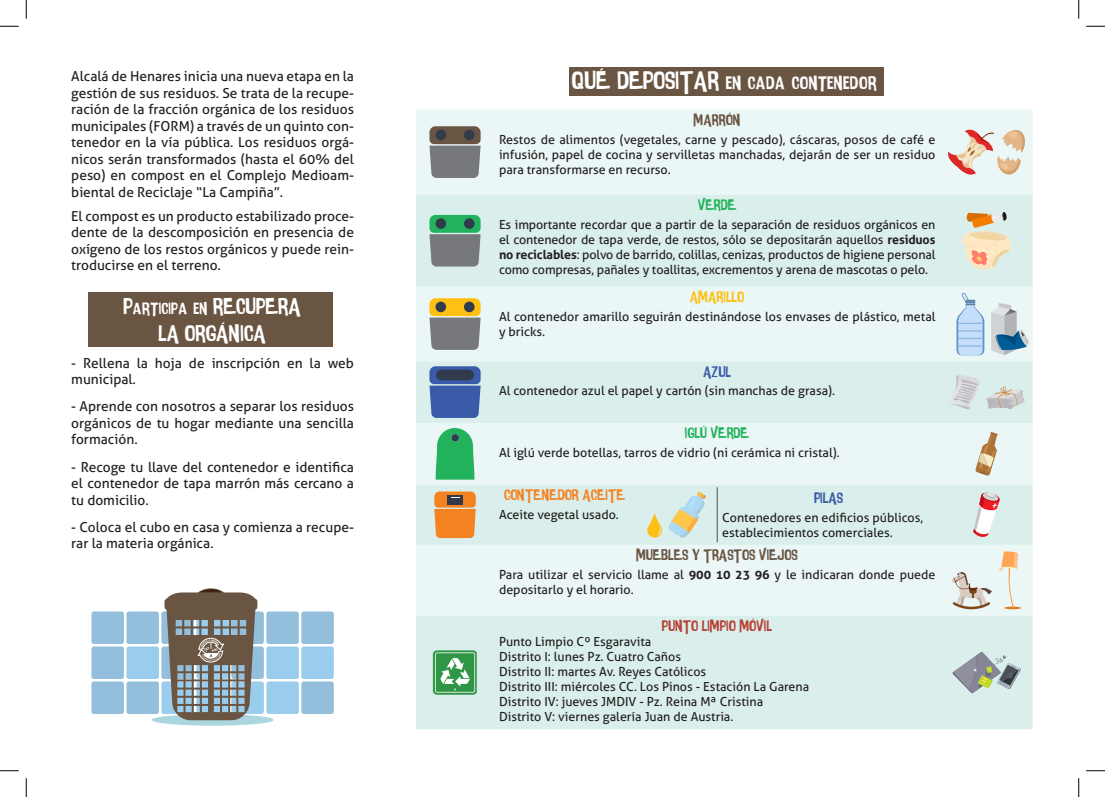
<style>
.page{position:relative;width:1105px;height:797px;background:#fff}
.page>*{position:absolute;margin:0;border:0;box-sizing:border-box;transform-origin:0 0}
.t1{font:25px "Intensa Fuente";color:#fff}
.t2{font:22.5px "Intensa Fuente";color:#fff}
.t3{font:15px "Intensa Fuente";color:#6a5542}
.t4{font:15px "Intensa Fuente";color:#f58220}
.t5{font:15px "Intensa Fuente";color:#b74137}
.t6{font:15px "Intensa Fuente";color:#23b25c}
.t7{font:15px "Intensa Fuente";color:#3a5ba9}
.t8{font:15px "Intensa Fuente";color:#fdc013}
.t9{font:13.75px/16.5px "Aller";color:#231f20;text-align:justify}
.t10{font:12.5px/15px "Aller";color:#231f20}
.s1{font-weight:700}
</style>
<div class="page">
<div style="left:569px;top:68px;width:315px;height:28px;background:#6a5542"></div>
<div style="left:88px;top:292px;width:244px;height:55px;background:#6a5542"></div>
<div style="left:91px;top:611px;width:33px;height:33px;background:#94bfdc;border-radius:2px"></div>
<div style="left:126px;top:611px;width:33px;height:33px;background:#94bfdc;border-radius:2px"></div>
<div style="left:161px;top:611px;width:33px;height:33px;background:#94bfdc;border-radius:2px"></div>
<div style="left:231px;top:611px;width:33px;height:33px;background:#94bfdc;border-radius:2px"></div>
<div style="left:266px;top:611px;width:33px;height:33px;background:#94bfdc;border-radius:2px"></div>
<div style="left:301px;top:611px;width:33px;height:33px;background:#94bfdc;border-radius:2px"></div>
<div style="left:91px;top:646px;width:33px;height:33px;background:#94bfdc;border-radius:2px"></div>
<div style="left:126px;top:646px;width:33px;height:33px;background:#99cced;border-radius:2px"></div>
<div style="left:161px;top:646px;width:33px;height:33px;background:#94bfdc;border-radius:2px"></div>
<div style="left:231px;top:646px;width:33px;height:33px;background:#94bfdc;border-radius:2px"></div>
<div style="left:266px;top:646px;width:33px;height:33px;background:#99cced;border-radius:2px"></div>
<div style="left:301px;top:646px;width:33px;height:33px;background:#99cced;border-radius:2px"></div>
<div style="left:91px;top:681px;width:33px;height:33px;background:#94bfdc;border-radius:2px"></div>
<div style="left:126px;top:681px;width:33px;height:33px;background:#94bfdc;border-radius:2px"></div>
<div style="left:161px;top:681px;width:33px;height:33px;background:#99cced;border-radius:2px"></div>
<div style="left:231px;top:681px;width:33px;height:33px;background:#99cced;border-radius:2px"></div>
<div style="left:266px;top:681px;width:33px;height:33px;background:#99cced;border-radius:2px"></div>
<div style="left:301px;top:681px;width:33px;height:33px;background:#94bfdc;border-radius:2px"></div>
<div style="left:152px;top:714px;width:122px;height:11px;background:#abd6e0;border-radius:50%"></div>
<svg style="left:165px;top:588px;width:92px;height:132px"></svg>
<div style="left:416px;top:110px;width:617px;height:85px;background:#ebf6f6"></div>
<svg style="left:416px;top:195px;width:617px;height:534px;background:#e0f1ef"></svg>
<svg style="left:429px;top:126px;width:52px;height:52px;background:#7d7976"></svg>
<div style="left:435px;top:130px;width:11px;height:10px;background:#313b4c;border-radius:50%"></div>
<div style="left:464px;top:130px;width:11px;height:10px;background:#313b4c;border-radius:50%"></div>
<svg style="left:948px;top:128px;width:79px;height:47px;background:#e7d0c4"></svg>
<svg style="left:429px;top:215px;width:52px;height:51px;background:#67927c"></svg>
<div style="left:435px;top:218px;width:11px;height:11px;background:#313b4c;border-radius:50%"></div>
<div style="left:464px;top:218px;width:11px;height:11px;background:#313b4c;border-radius:50%"></div>
<svg style="left:961px;top:212px;width:50px;height:58px;background:#e9d5b6"></svg>
<svg style="left:429px;top:298px;width:52px;height:52px;background:#a6976a"></svg>
<div style="left:435px;top:301px;width:11px;height:11px;background:#313b4c;border-radius:50%"></div>
<div style="left:464px;top:301px;width:11px;height:11px;background:#313b4c;border-radius:50%"></div>
<svg style="left:956px;top:292px;width:28px;height:63px;background:#bed8f0"></svg>
<svg style="left:429px;top:366px;width:52px;height:52px;background:#4a6aaf"></svg>
<div style="left:436px;top:369px;width:38px;height:11px;background:#313b4c;border-radius:5px"></div>
<svg style="left:948px;top:375px;width:31px;height:34px"></svg>
<svg style="left:986px;top:386px;width:39px;height:23px"></svg>
<svg style="left:436px;top:428px;width:38px;height:51px;background:#38b96c"></svg>
<div style="left:451px;top:434px;width:8px;height:7px;background:#313b4c;border-radius:50%"></div>
<svg style="left:975px;top:432px;width:23px;height:44px"></svg>
<svg style="left:434px;top:491px;width:42px;height:47px;background:#e38736"></svg>
<svg style="left:647px;top:512px;width:15px;height:25px"></svg>
<svg style="left:668px;top:492px;width:38px;height:46px;background:#d3decb"></svg>
<svg style="left:973px;top:492px;width:27px;height:47px"></svg>
<svg style="left:952px;top:571px;width:40px;height:38px;background:#d2cec7"></svg>
<hr style="left:1004px;top:606px;width:17px;height:3px;background:#db7d21;border-radius:50%">
<svg style="left:999px;top:551px;width:19px;height:56px"></svg>
<svg style="left:433px;top:650px;width:44px;height:44px;background:#61af71"></svg>
<svg style="left:952px;top:651px;width:69px;height:42px;background:#afbcb8"></svg>
<hr style="left:717px;top:487px;width:1px;height:55px;background:#231f20">
<svg style="left:991px;top:303px;width:38px;height:52px;background:#acc0cc"></svg>
<svg style="left:0;top:25px;width:19px;height:2px"></svg>
<svg style="left:1086px;top:25px;width:19px;height:2px"></svg>
<svg style="left:0;top:770px;width:19px;height:1px"></svg>
<svg style="left:1086px;top:770px;width:19px;height:1px"></svg>
<svg style="left:25px;top:0;width:2px;height:19px"></svg>
<svg style="left:25px;top:778px;width:2px;height:19px"></svg>
<svg style="left:1078px;top:0;width:1px;height:19px"></svg>
<svg style="left:1078px;top:778px;width:1px;height:19px"></svg>
<p class="t9" style="left:71px;top:68px;width:284px">Alcalá de Henares inicia una nueva etapa en la gestión de sus residuos. Se trata de la recupe&shy;ración de la fracción orgánica de los residuos municipales (FORM) a través de un quinto con&shy;tenedor en la vía pública. Los residuos orgá&shy;nicos serán transformados (hasta el 60% del peso) en compost en el Complejo Medioam&shy;biental de Reciclaje “La Campiña”.</p>
<p class="t9" style="left:71px;top:207px;width:284px">El compost es un producto estabilizado proce&shy;dente de la descomposición en presencia de oxígeno de los restos orgánicos y puede rein&shy;troducirse en el terreno.</p>
<p class="t2" style="left:124px;top:295px;width:179px">Participa en RECUPERA</p>
<p class="t2" style="left:159px;top:322px;width:109px">LA ORGÁNICA</p>
<p class="t9" style="left:71px;top:354px;width:284px">- Rellena la hoja de inscripción en la web municipal.</p>
<p class="t9" style="left:71px;top:398px;width:284px">- Aprende con nosotros a separar los residuos orgánicos de tu hogar mediante una sencilla formación.</p>
<p class="t9" style="left:71px;top:458px;width:284px">- Recoge tu llave del contenedor e identifica el contenedor de tapa marrón más cercano a tu domicilio.</p>
<p class="t9" style="left:71px;top:518px;width:284px">- Coloca el cubo en casa y comienza a recupe&shy;rar la materia orgánica.</p>
<p class="t1" style="left:572px;top:68px;width:307px">QUÉ DEPOSITAR en cada contenedor</p>
<p class="t3" style="left:694px;top:112px;width:48px">MARRÓN</p>
<p class="t10" style="left:499px;top:132px;width:438px;text-align:justify">Restos de alimentos (vegetales, carne y pescado), cáscaras, posos de café e infusión, papel de cocina y servilletas manchadas, dejarán de ser un residuo para transformarse en recurso.</p>
<p class="t6" style="left:698px;top:197px;width:40px">VERDE</p>
<p class="t10" style="left:499px;top:217px;width:438px;text-align:justify">Es importante recordar que a partir de la separación de residuos orgánicos en el contenedor de tapa verde, de restos, sólo se depositarán aquellos <span class="s1">residuos no reciclables</span>: polvo de barrido, colillas, cenizas, productos de higiene personal como compresas, pañales y toallitas, excrementos y arena de mascotas o pelo.</p>
<p class="t8" style="left:690px;top:290px;width:56px">AMARILLO</p>
<p class="t10" style="left:499px;top:309px;width:438px">Al contenedor amarillo seguirán destinándose los envases de plástico, metal y bricks.</p>
<p class="t7" style="left:703px;top:364px;width:29px">AZUL</p>
<p class="t10" style="left:499px;top:383px;width:338px">Al contenedor azul el papel y cartón (sin manchas de grasa).</p>
<p class="t6" style="left:685px;top:426px;width:66px">IGLÚ VERDE</p>
<p class="t10" style="left:499px;top:445px;width:342px">Al iglú verde botellas, tarros de vidrio (ni cerámica ni cristal).</p>
<p class="t4" style="left:504px;top:487px;width:122px">CONTENEDOR ACEITE</p>
<p class="t10" style="left:499px;top:506px;width:121px">Aceite vegetal usado.</p>
<p class="t7" style="left:814px;top:490px;width:31px">PILAS</p>
<p class="t10" style="left:722px;top:510px;width:202px">Contenedores en edificios públicos, establecimientos comerciales.</p>
<p class="t3" style="left:636px;top:548px;width:163px">MUEBLES Y TRASTOS VIEJOS</p>
<p class="t10" style="left:499px;top:567px;width:438px">Para utilizar el servicio llame al <span class="s1">900 10 23 96</span> y le indicaran donde puede depositarlo y el horario.</p>
<p class="t5" style="left:662px;top:618px;width:112px">PUNTO LIMPIO MÓVIL</p>
<p class="t10" style="left:499px;top:634px;width:154px">Punto Limpio Cº Esgaravita</p>
<p class="t10" style="left:499px;top:649px;width:183px">Distrito I: lunes Pz. Cuatro Caños</p>
<p class="t10" style="left:499px;top:664px;width:209px">Distrito II: martes Av. Reyes Católicos</p>
<p class="t10" style="left:499px;top:679px;width:312px">Distrito III: miércoles CC. Los Pinos - Estación La Garena</p>
<p class="t10" style="left:499px;top:694px;width:266px">Distrito IV: jueves JMDIV - Pz. Reina Mª Cristina</p>
<p class="t10" style="left:499px;top:709px;width:236px">Distrito V: viernes galería Juan de Austria.</p>
</div>
